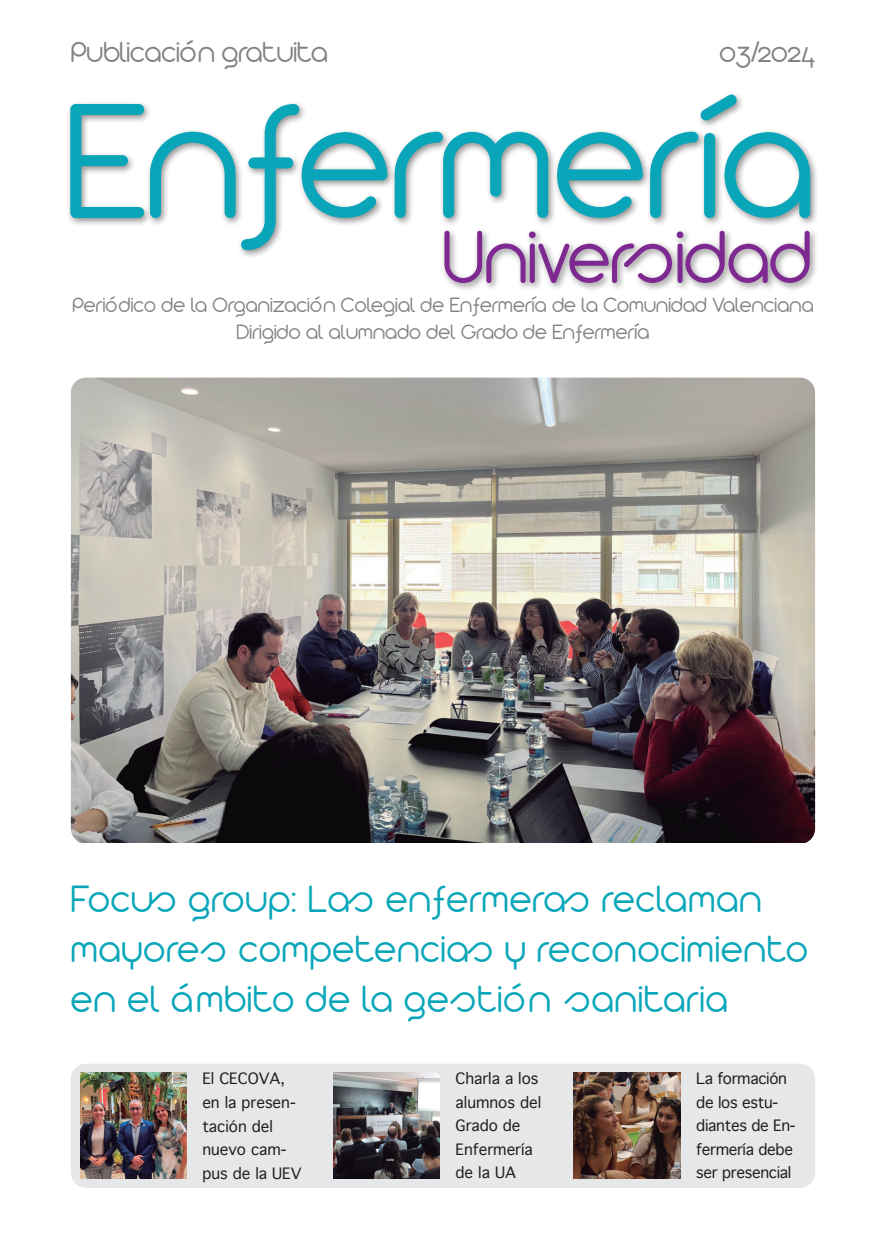
<style>
.page{position:relative;width:886px;height:1241px;background:#fff}
.page>*{position:absolute;margin:0;border:0;box-sizing:border-box;transform-origin:0 0}
.t1{font:300 177.5px "Arista 2.0 Alternate";color:#09a6b9}
.t2{font:300 81.25px "Arista 2.0 Alternate";color:#7e2991}
.t3{font:300 41.25px/50px "Arista 2.0 Alternate";letter-spacing:.03em;color:#09a6b9}
.t4{font:300 31.5px "Arista 2.0 Alternate";color:#808285}
.t5{font:300 22.5px/27px "Arista 2.0 Alternate";letter-spacing:.01em;color:#808285;text-align:center}
.t6{font:15px/23.6px "Geneva";color:#231f20}
.t7{font:15px/23.5px "Geneva";letter-spacing:-.02em;color:#231f20}
</style>
<div class="page">
<div style="left:66px;top:91px;width:753px;height:201px;background:#231f20;opacity:.5"></div>
<div style="left:71px;top:1063px;width:744px;height:124px;background:#e6e7e9;border-radius:15px"></div>
<img style="left:81px;top:1072px;width:106px;height:106px">
<img style="left:333px;top:1072px;width:107px;height:106px">
<img style="left:574px;top:1072px;width:106px;height:106px">
<img style="left:71px;top:377px;width:744px;height:465px">
<h3 class="t4" style="left:71px;top:33px;width:258px">Publicación gratuita</h3>
<h3 class="t4" style="left:719px;top:33px;width:97px">03/2024</h3>
<h1 class="t1" style="left:65px;top:59px;width:751px">Enfermería</h1>
<h2 class="t2" style="left:442px;top:210px;width:371px">Universidad</h2>
<p class="t5" style="left:72px;top:291px;width:743px">Periódico de la Organización Colegial de Enfermería de la Comunidad Valenciana<br>Dirigido al alumnado del Grado de Enfermería</p>
<h3 class="t3" style="left:71px;top:873px;width:738px">Focus group: Las enfermeras reclaman mayores competencias y reconocimiento en el ámbito de la gestión sanitaria</h3>
<p class="t6" style="left:202px;top:1067px;width:101px">El CECOVA, en la presen&shy;tación del nuevo cam&shy;pus de la UEV</p>
<p class="t6" style="left:456px;top:1067px;width:87px">Charla a los alumnos del<br>Grado de<br>Enfermería de la UA</p>
<p class="t7" style="left:696px;top:1067px;width:101px">La formación de los estu&shy;diantes de En&shy;fermería debe ser presencial</p>
</div>
